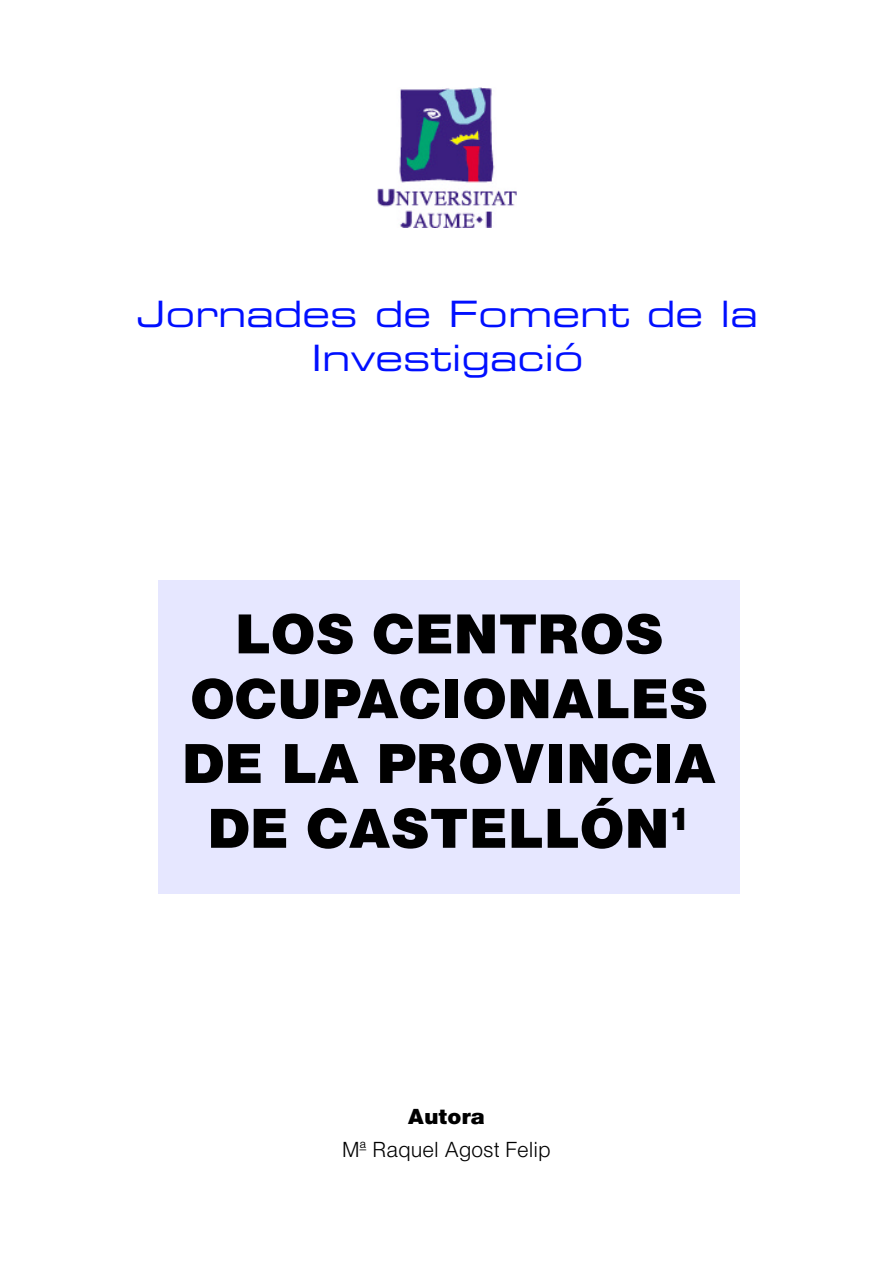
<style>
.page{position:relative;width:893px;height:1263px;background:#fff}
.page>*{position:absolute;margin:0;border:0;box-sizing:border-box;transform-origin:0 0}
.t1{font:900 54px/64.8px "Helvetica";color:#000;text-align:center}
.t2{font:expanded 36px/43.2px "Palindrome S Si";color:#000fff;text-align:center}
.t3{font:300 21px/33.8px "Helvetica";color:#000;text-align:center}
.s1{font-weight:900}
</style>
<div class="page">
<img style="left:377px;top:87px;width:140px;height:141px">
<div style="left:158px;top:580px;width:582px;height:314px;background:#e6e7ff"></div>
<p class="t2" style="left:137px;top:292px;width:622px">Jornades de Foment de la<br>Investigació</p>
<p class="t1" style="left:182px;top:600px;width:536px">LOS CENTROS<br>OCUPACIONALES<br>DE LA PROVINCIA<br>DE CASTELLÓN<sup>1</sup></p>
<p class="t3" style="left:342px;top:1099px;width:210px"><span class="s1">Autora<br></span>Mª Raquel Agost Felip</p>
</div>
